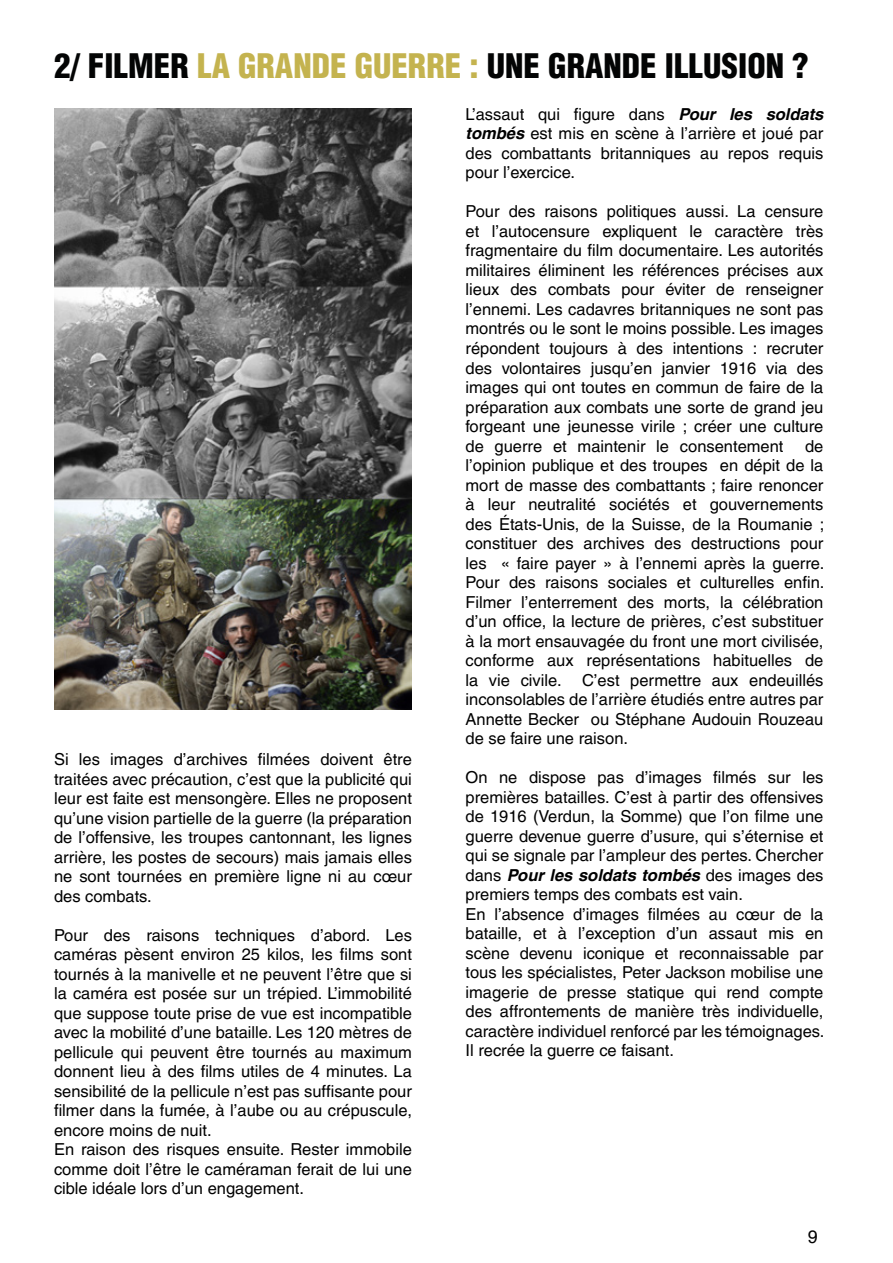
<style>
.page{position:relative;width:893px;height:1263px;background:#fff}
.page>*{position:absolute;margin:0;border:0;box-sizing:border-box;transform-origin:0 0}
.t1{font:900 condensed 33px "Helvetica LT Pro";color:#030404}
.t2{font:18px "Helvetica LT Pro";color:#000}
.t3{font:16.5px/19.5px "Helvetica LT Pro";color:#000;text-align:justify}
.s1{color:#c4b34f}
.s2{font-weight:700;font-style:italic}
</style>
<div class="page">
<img style="left:54px;top:108px;width:358px;height:601px">
<h1 class="t1" style="left:54px;top:45px;width:756px">2/ FILMER <span class="s1">LA GRANDE GUERRE :</span> UNE GRANDE ILLUSION ?</h1>
<p class="t3" style="left:54px;top:749px;width:359px">Si les images d’archives filmées doivent être traitées avec précaution, c’est que la publicité qui leur est faite est mensongère. Elles ne proposent qu’une vision partielle de la guerre (la préparation de l’offensive, les troupes cantonnant, les lignes arrière, les postes de secours) mais jamais elles ne sont tournées en première ligne ni au cœur des combats.</p>
<p class="t3" style="left:54px;top:925px;width:359px;text-align:left">Pour des raisons techniques d’abord. Les caméras pèsent environ 25 kilos, les films sont tournés à la manivelle et ne peuvent l’être que si la caméra est posée sur un trépied. L’immobilité que suppose toute prise de vue est incompatible avec la mobilité d’une bataille. Les 120 mètres de pellicule qui peuvent être tournés au maximum donnent lieu à des films utiles de 4 minutes. La sensibilité de la pellicule n’est pas suffisante pour filmer dans la fumée, à l’aube ou au crépuscule, encore moins de nuit.<br>En raison des risques ensuite. Rester immobile comme doit l’être le caméraman ferait de lui une cible idéale lors d’un engagement.</p>
<p class="t3" style="left:465px;top:104px;width:359px">L’assaut qui figure dans <span class="s2">Pour les soldats tombés</span> est mis en scène à l’arrière et joué par des combattants britanniques au repos requis pour l’exercice.</p>
<p class="t3" style="left:465px;top:202px;width:359px">Pour des raisons politiques aussi. La censure et l’autocensure expliquent le caractère très fragmentaire du film documentaire. Les autorités militaires éliminent les références précises aux lieux des combats pour éviter de renseigner l’ennemi. Les cadavres britanniques ne sont pas montrés ou le sont le moins possible. Les images répondent toujours à des intentions : recruter des volontaires jusqu’en janvier 1916 via des images qui ont toutes en commun de faire de la préparation aux combats une sorte de grand jeu forgeant une jeunesse virile ; créer une culture de guerre et maintenir le consentement</p>
<p class="t3" style="left:465px;top:436px;width:360px;text-indent:340px">de l’opinion publique et des troupes en dépit de la mort de masse des combattants ; faire renoncer à leur neutralité sociétés et gouvernements des États-Unis, de la Suisse, de la Roumanie ; constituer des archives des destructions pour les « faire payer » à l’ennemi après la guerre.<br>Pour des raisons sociales et culturelles enfin.<br>Filmer l’enterrement des morts, la célébration d’un office, la lecture de prières, c’est substituer à la mort ensauvagée du front une mort civilisée, conforme aux représentations habituelles de la vie civile. C’est permettre aux endeuillés inconsolables de l’arrière étudiés entre autres par Annette Becker ou Stéphane Audouin Rouzeau de se faire une raison.</p>
<p class="t3" style="left:465px;top:767px;width:360px;text-align:left">On ne dispose pas d’images filmés sur les premières batailles. C’est à partir des offensives de 1916 (Verdun, la Somme) que l’on filme une guerre devenue guerre d’usure, qui s’éternise et qui se signale par l’ampleur des pertes. Chercher dans <span class="s2">Pour les soldats tombés</span> des images des premiers temps des combats est vain.<br>En l’absence d’images filmées au cœur de la bataille, et à l’exception d’un assaut mis en scène devenu iconique et reconnaissable par tous les spécialistes, Peter Jackson mobilise une imagerie de presse statique qui rend compte des affrontements de manière très individuelle, caractère individuel renforcé par les témoignages.<br>Il recrée la guerre ce faisant.</p>
<p class="t2" style="left:808px;top:1226px;width:12px">9</p>
</div>
